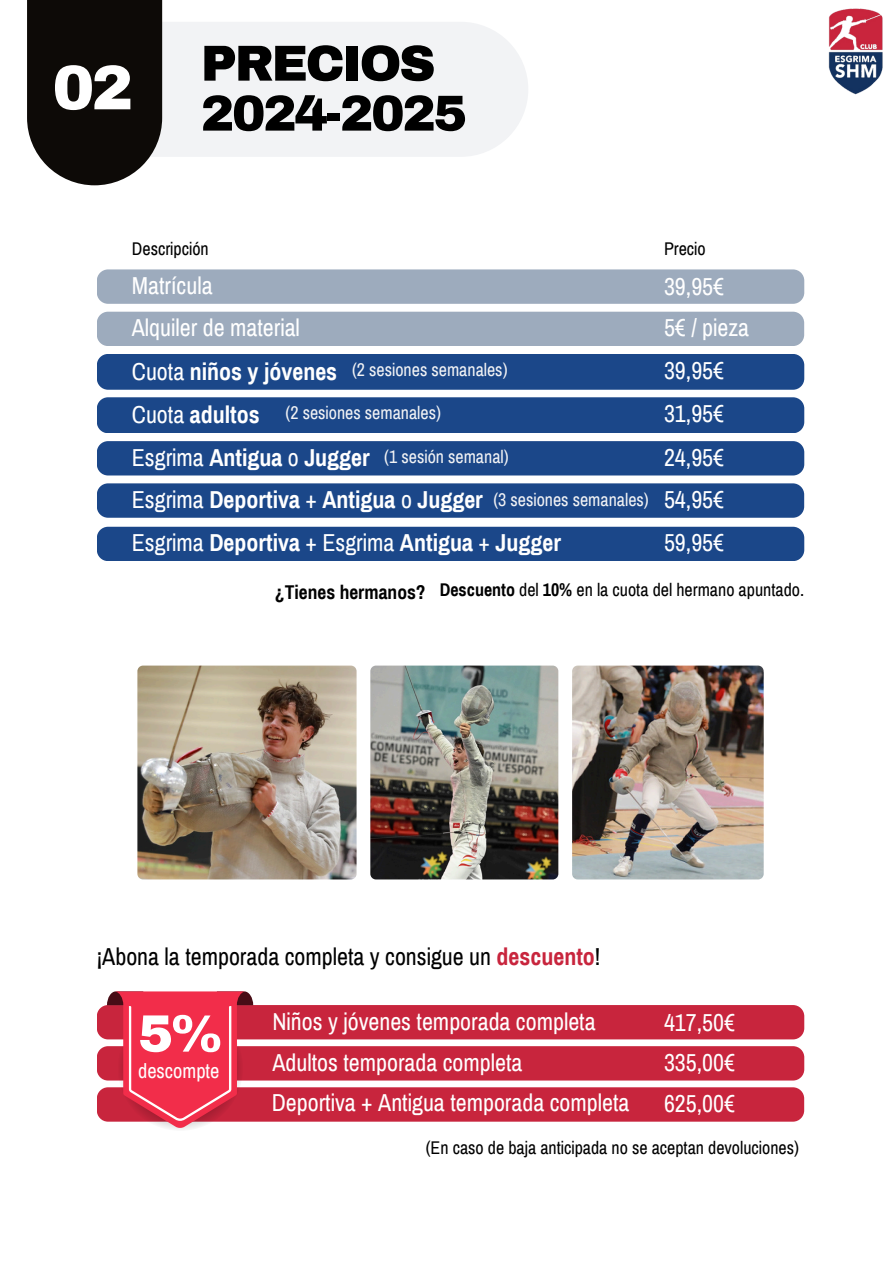
<style>
.page{position:relative;width:894px;height:1264px;background:#fff}
.page>*{position:absolute;margin:0;border:0;box-sizing:border-box;transform-origin:0 0}
.t1{font:900 63px "Archivo";color:#fff}
.t2{font:900 52.5px "Archivo";color:#fff}
.t3{font:900 50.55px/49.9px "Archivo";letter-spacing:-.05em;color:#000}
.t4{font:24px "Archivo Narrow";color:#fff}
.t5{font:700 24px "Archivo Narrow";color:#fff}
.t6{font:24px "Archivo Narrow";color:#000}
.t7{font:20.25px "Archivo Narrow";color:#fff}
.t8{font:700 19.5px "Archivo Narrow";color:#000}
.t9{font:18px "Archivo Narrow";color:#000}
.t10{font:18px "Archivo Narrow";color:#f2f3f5}
.s1{font-weight:400}
.s2{font-weight:700}
.s3{font-weight:700;color:#c8253d}
</style>
<div class="page">
<div style="left:162px;top:22px;width:366px;height:135px;background:#f2f3f5"></div>
<svg style="left:27px;top:0;width:135px;height:185px;background:#1f1c1a"></svg>
<img style="left:828px;top:8px;width:55px;height:87px">
<div style="left:97px;top:397px;width:707px;height:36px;background:#1b4789;border-radius:11px"></div>
<div style="left:97px;top:354px;width:707px;height:36px;background:#1b4789;border-radius:11px"></div>
<div style="left:97px;top:269px;width:707px;height:35px;background:#9dabbd;border-radius:11px"></div>
<div style="left:97px;top:312px;width:707px;height:34px;background:#9dabbd;border-radius:11px"></div>
<div style="left:97px;top:1046px;width:707px;height:34px;background:#c8253d;border-radius:11px"></div>
<div style="left:97px;top:1087px;width:707px;height:34px;background:#c8253d;border-radius:11px"></div>
<div style="left:97px;top:1005px;width:707px;height:34px;background:#c8253d;border-radius:11px"></div>
<svg style="left:107px;top:991px;width:146px;height:138px"></svg>
<img style="left:137px;top:665px;width:219px;height:214px;border-radius:6px">
<img style="left:572px;top:665px;width:191px;height:214px;border-radius:6px">
<img style="left:370px;top:665px;width:188px;height:214px;border-radius:6px">
<div style="left:97px;top:441px;width:707px;height:34px;background:#1b4789;border-radius:11px"></div>
<div style="left:97px;top:483px;width:707px;height:34px;background:#1b4789;border-radius:11px"></div>
<div style="left:97px;top:526px;width:707px;height:35px;background:#1b4789;border-radius:11px"></div>
<p class="t1" style="left:52px;top:54px;width:82px">02</p>
<h1 class="t3" style="left:200px;top:39px;width:268px">PRECIOS<br>2024-2025</h1>
<h3 class="t9" style="left:132px;top:239px;width:78px">Descripción</h3>
<h3 class="t9" style="left:663px;top:239px;width:43px">Precio</h3>
<h3 class="t4" style="left:663px;top:274px;width:62px">39,95€</h3>
<h3 class="t4" style="left:132px;top:273px;width:82px">Matrícula</h3>
<h3 class="t4" style="left:132px;top:315px;width:170px">Alquiler de material</h3>
<h3 class="t4" style="left:663px;top:315px;width:87px">5€ / pieza</h3>
<p class="t5" style="left:132px;top:358px;width:207px"><span class="s1">Cuota</span> niños y jóvenes</p>
<h3 class="t5" style="left:132px;top:401px;width:129px"><span class="s1">Cuota</span> adultos</h3>
<p class="t10" style="left:352px;top:360px;width:157px">(2 sesiones semanales)</p>
<p class="t10" style="left:285px;top:403px;width:157px">(2 sesiones semanales)</p>
<h3 class="t4" style="left:663px;top:357px;width:62px">39,95€</h3>
<p class="t4" style="left:663px;top:401px;width:62px">31,95€</p>
<h3 class="t5" style="left:132px;top:444px;width:239px"><span class="s1">Esgrima</span> Antigua <span class="s1">o</span> Jugger</h3>
<h3 class="t10" style="left:384px;top:447px;width:126px">(1 sesión semanal)</h3>
<h3 class="t10" style="left:493px;top:490px;width:157px">(3 sesiones semanales)</h3>
<h2 class="t4" style="left:663px;top:444px;width:62px">24,95€</h2>
<h5 class="t5" style="left:132px;top:487px;width:352px"><span class="s1">Esgrima</span> Deportiva <span class="s1">+</span> Antigua <span class="s1">o</span> Jugger</h5>
<h3 class="t4" style="left:663px;top:487px;width:62px">54,95€</h3>
<h3 class="t5" style="left:132px;top:530px;width:430px"><span class="s1">Esgrima</span> Deportiva <span class="s1">+ Esgrima</span> Antigua <span class="s1">+</span> Jugger</h3>
<p class="t4" style="left:663px;top:530px;width:62px">59,95€</p>
<h3 class="t8" style="left:275px;top:581px;width:152px">¿Tienes hermanos?</h3>
<p class="t9" style="left:439px;top:580px;width:366px"><span class="s2">Descuento</span> del <span class="s2">10%</span> en la cuota del hermano apuntado.</p>
<h3 class="t6" style="left:96px;top:943px;width:506px">¡Abona la temporada completa y consigue un <span class="s3">descuento</span>!</h3>
<h4 class="t2" style="left:138px;top:1005px;width:86px">5%</h4>
<p class="t7" style="left:138px;top:1060px;width:83px">descompte</p>
<p class="t4" style="left:272px;top:1008px;width:324px">Niños y jóvenes temporada completa</p>
<h3 class="t4" style="left:664px;top:1009px;width:72px">417,50€</h3>
<h3 class="t4" style="left:272px;top:1049px;width:251px">Adultos temporada completa</h3>
<p class="t4" style="left:664px;top:1049px;width:72px">335,00€</p>
<h3 class="t4" style="left:272px;top:1089px;width:359px">Deportiva + Antigua temporada completa</h3>
<h3 class="t4" style="left:664px;top:1090px;width:72px">625,00€</h3>
<p class="t9" style="left:425px;top:1138px;width:375px">(En caso de baja anticipada no se aceptan devoluciones)</p>
</div>
